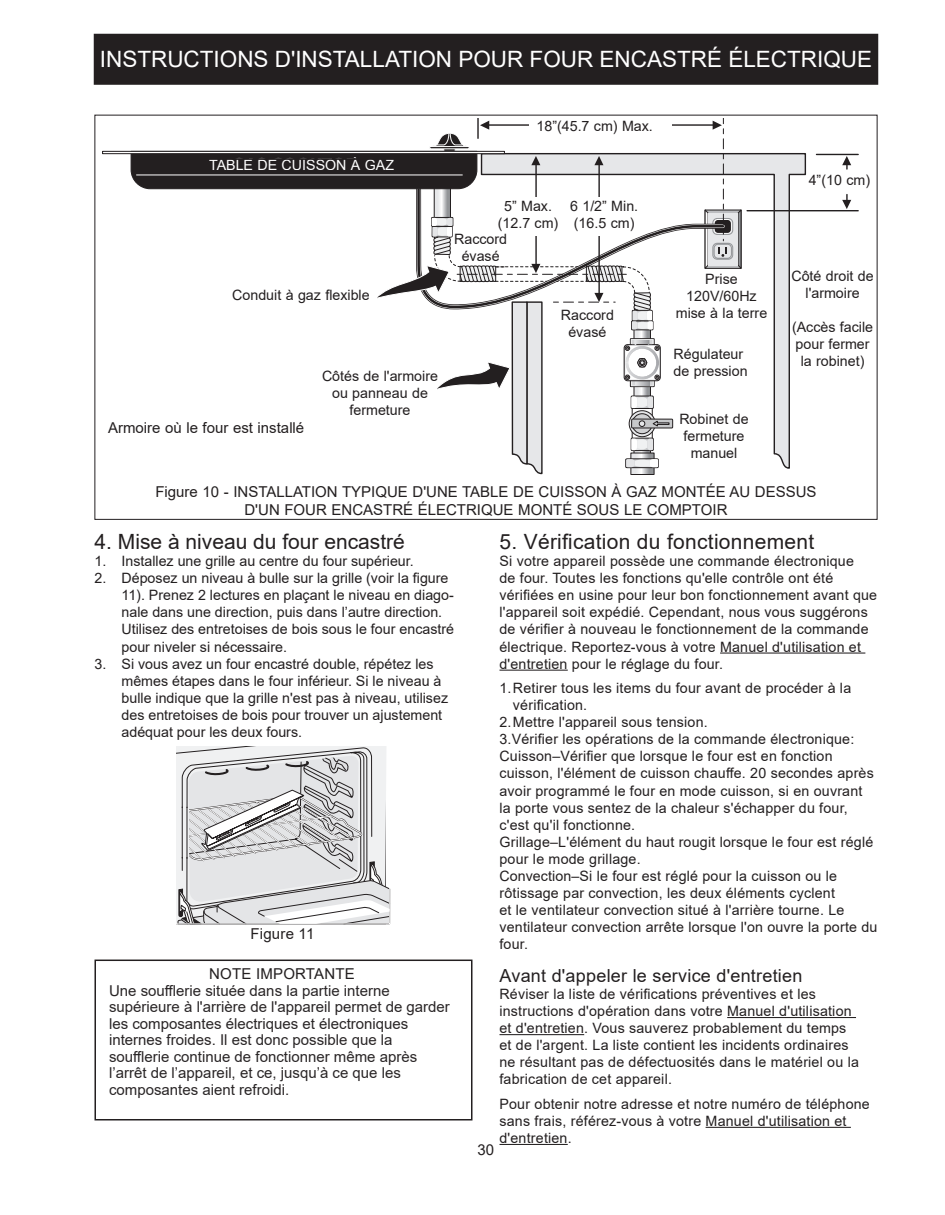
<style>
.page{position:relative;width:945px;height:1215px;background:#fff}
.page>*{position:absolute;margin:0;border:0;box-sizing:border-box;transform-origin:0 0}
.t1{font:22.5px "Arial";color:#fff}
.t2{font:21px "Arial";letter-spacing:.015em;color:#231f20}
.t3{font:18px "Arial";letter-spacing:.015em;color:#231f20}
.t4{font:15px/16.5px "Arial";color:#292526}
.t5{font:15px/18px "Arial";color:#231f20;text-align:center}
.t6{font:14.25px/17.1px "Arial";letter-spacing:.015em;color:#231f20}
.t7{font:14.25px "Arial";color:#fff}
</style>
<div class="page">
<div style="left:94px;top:34px;width:784px;height:50px;background:#231f20"></div>
<div style="left:94px;top:34px;width:784px;height:51px;border:2px solid #231f20"></div>
<svg style="left:741px;top:153px;width:66px;height:316px"></svg>
<div style="left:102px;top:151px;width:403px;height:3px;background:#fff;border:1px solid #231f20"></div>
<hr style="left:747px;top:210px;width:111px;height:1px;background:#231f20">
<hr style="left:816px;top:154px;width:42px;height:1px;background:#231f20">
<svg style="left:842px;top:156px;width:9px;height:13px"></svg>
<svg style="left:842px;top:195px;width:9px;height:14px"></svg>
<svg style="left:131px;top:118px;width:610px;height:357px"></svg>
<div style="left:529px;top:118px;width:143px;height:20px;background:#fff"></div>
<div style="left:510px;top:198px;width:124px;height:38px;background:#fff"></div>
<div style="left:495px;top:200px;width:66px;height:28px;background:#fff"></div>
<div style="left:200px;top:159px;width:203px;height:12px;background:#231f20"></div>
<div style="left:200px;top:158px;width:204px;height:14px;border:2px solid #231f20"></div>
<svg style="left:176px;top:747px;width:215px;height:178px"></svg>
<hr style="left:720px;top:653px;width:145px;height:1px;background:#231f20">
<hr style="left:500px;top:670px;width:68px;height:1px;background:#231f20">
<hr style="left:727px;top:1017px;width:129px;height:1px;background:#231f20">
<hr style="left:500px;top:1034px;width:84px;height:1px;background:#231f20">
<hr style="left:706px;top:1127px;width:145px;height:1px;background:#231f20">
<hr style="left:500px;top:1144px;width:68px;height:1px;background:#231f20">
<div style="left:94px;top:960px;width:378px;height:160px;border:2px solid #231f20"></div>
<h1 class="t1" style="left:100px;top:44px;width:774px">INSTRUCTIONS D'INSTALLATION POUR FOUR ENCASTRÉ ÉLECTRIQUE</h1>
<p class="t7" style="left:209px;top:155px;width:187px">TABLE DE CUISSON À GAZ</p>
<p class="t6" style="left:232px;top:286px;width:139px">Conduit à gaz flexible</p>
<p class="t5" style="left:108px;top:418px;width:198px">Armoire où le four est installé</p>
<p class="t6" style="left:322px;top:367px;width:117px;text-align:center">Côtés de l'armoire ou panneau de fermeture</p>
<p class="t6" style="left:536px;top:117px;width:118px">18”(45.7 cm) Max.</p>
<p class="t6" style="left:504px;top:197px;width:49px">5” Max.</p>
<p class="t6" style="left:498px;top:214px;width:62px">(12.7 cm)</p>
<p class="t6" style="left:454px;top:231px;width:55px">Raccord</p>
<p class="t6" style="left:462px;top:248px;width:40px">évasé</p>
<p class="t6" style="left:570px;top:197px;width:70px">6 1/2” Min. (16.5 cm)</p>
<p class="t6" style="left:561px;top:307px;width:55px;text-align:center">Raccord évasé</p>
<p class="t6" style="left:809px;top:171px;width:63px">4”(10 cm)</p>
<p class="t6" style="left:676px;top:270px;width:93px;text-align:center">Prise<br>120V/60Hz mise à la terre</p>
<p class="t6" style="left:791px;top:267px;width:84px;text-align:center">Côté droit de l'armoire</p>
<p class="t6" style="left:792px;top:319px;width:83px;text-align:center">(Accès facile pour fermer la robinet)</p>
<p class="t6" style="left:674px;top:345px;width:76px">Régulateur de pression</p>
<p class="t6" style="left:679px;top:410px;width:71px;text-align:center">Robinet de fermeture manuel</p>
<p class="t5" style="left:155px;top:482px;width:663px">Figure 10 - INSTALLATION TYPIQUE D'UNE TABLE DE CUISSON À GAZ MONTÉE AU DESSUS<br>D'UN FOUR ENCASTRÉ ÉLECTRIQUE MONTÉ SOUS LE COMPTOIR</p>
<h2 class="t2" style="left:94px;top:527px;width:312px">4. Mise à niveau du four encastré</h2>
<p class="t6" style="left:94px;top:552px;width:321px">1. Installez une grille au centre du four supérieur.</p>
<p class="t6" style="left:122px;top:569px;width:334px;text-indent:-27px">2. Déposez un niveau à bulle sur la grille (voir la figure 11). Prenez 2 lectures en plaçant le niveau en diago&shy;nale dans une direction, puis dans l’autre direction.<br>Utilisez des entretoises de bois sous le four encastré pour niveler si nécessaire.</p>
<p class="t6" style="left:122px;top:655px;width:328px;text-indent:-27px">3. Si vous avez un four encastré double, répétez les mêmes étapes dans le four inférieur. Si le niveau à bulle indique que la grille n'est pas à niveau, utilisez des entretoises de bois pour trouver un ajustement adéquat pour les deux fours.</p>
<p class="t5" style="left:250px;top:925px;width:65px">Figure 11</p>
<p class="t5" style="left:209px;top:965px;width:147px">NOTE IMPORTANTE</p>
<p class="t4" style="left:109px;top:982px;width:342px">Une soufflerie située dans la partie interne supérieure à l'arrière de l'appareil permet de garder les composantes électriques et électroniques internes froides. Il est donc possible que la soufflerie continue de fonctionner même après l’arrêt de l’appareil, et ce, jusqu’à ce que les composantes aient refroidi.</p>
<h2 class="t2" style="left:500px;top:527px;width:316px">5. Vérification du fonctionnement</h2>
<p class="t6" style="left:500px;top:552px;width:379px">Si votre appareil possède une commande électronique<br>de four. Toutes les fonctions qu'elle contrôle ont été vérifiées en usine pour leur bon fonctionnement avant que l'appareil soit expédié. Cependant, nous vous suggérons de vérifier à nouveau le fonctionnement de la commande électrique. Reportez-vous à votre Manuel d'utilisation et d'entretien pour le réglage du four.</p>
<p class="t6" style="left:500px;top:679px;width:353px">1.Retirer tous les items du four avant de procéder à la</p>
<p class="t6" style="left:513px;top:696px;width:76px">vérification.</p>
<p class="t6" style="left:500px;top:713px;width:210px">2.Mettre l'appareil sous tension.</p>
<p class="t6" style="left:500px;top:731px;width:356px">3.Vérifier les opérations de la commande électronique:</p>
<p class="t6" style="left:500px;top:748px;width:335px">Cuisson–Vérifier que lorsque le four est en fonction</p>
<p class="t6" style="left:500px;top:765px;width:376px">cuisson, l'élément de cuisson chauffe. 20 secondes après</p>
<p class="t6" style="left:500px;top:782px;width:365px">avoir programmé le four en mode cuisson, si en ouvrant</p>
<p class="t6" style="left:500px;top:799px;width:350px">la porte vous sentez de la chaleur s'échapper du four,</p>
<p class="t6" style="left:500px;top:816px;width:137px">c'est qu'il fonctionne.</p>
<p class="t6" style="left:500px;top:833px;width:375px">Grillage–L'élément du haut rougit lorsque le four est réglé</p>
<p class="t6" style="left:500px;top:850px;width:143px">pour le mode grillage.</p>
<p class="t6" style="left:500px;top:867px;width:339px">Convection–Si le four est réglé pour la cuisson ou le</p>
<p class="t6" style="left:500px;top:884px;width:337px">rôtissage par convection, les deux éléments cyclent</p>
<p class="t6" style="left:500px;top:902px;width:346px">et le ventilateur convection situé à l'arrière tourne. Le</p>
<p class="t6" style="left:500px;top:919px;width:380px">ventilateur convection arrête lorsque l'on ouvre la porte du</p>
<p class="t6" style="left:500px;top:936px;width:30px">four.</p>
<p class="t3" style="left:499px;top:963px;width:305px">Avant d'appeler le service d'entretien</p>
<p class="t6" style="left:500px;top:985px;width:361px">Réviser la liste de vérifications préventives et les instructions d'opération dans votre Manuel d'utilisation et d'entretien. Vous sauverez probablement du temps et de l'argent. La liste contient les incidents ordinaires ne résultant pas de défectuosités dans le matériel ou la fabrication de cet appareil.</p>
<p class="t6" style="left:500px;top:1095px;width:372px">Pour obtenir notre adresse et notre numéro de téléphone sans frais, référez-vous à votre Manuel d'utilisation et d'entretien.</p>
<p class="t5" style="left:478px;top:1140px;width:18px">30</p>
</div>
